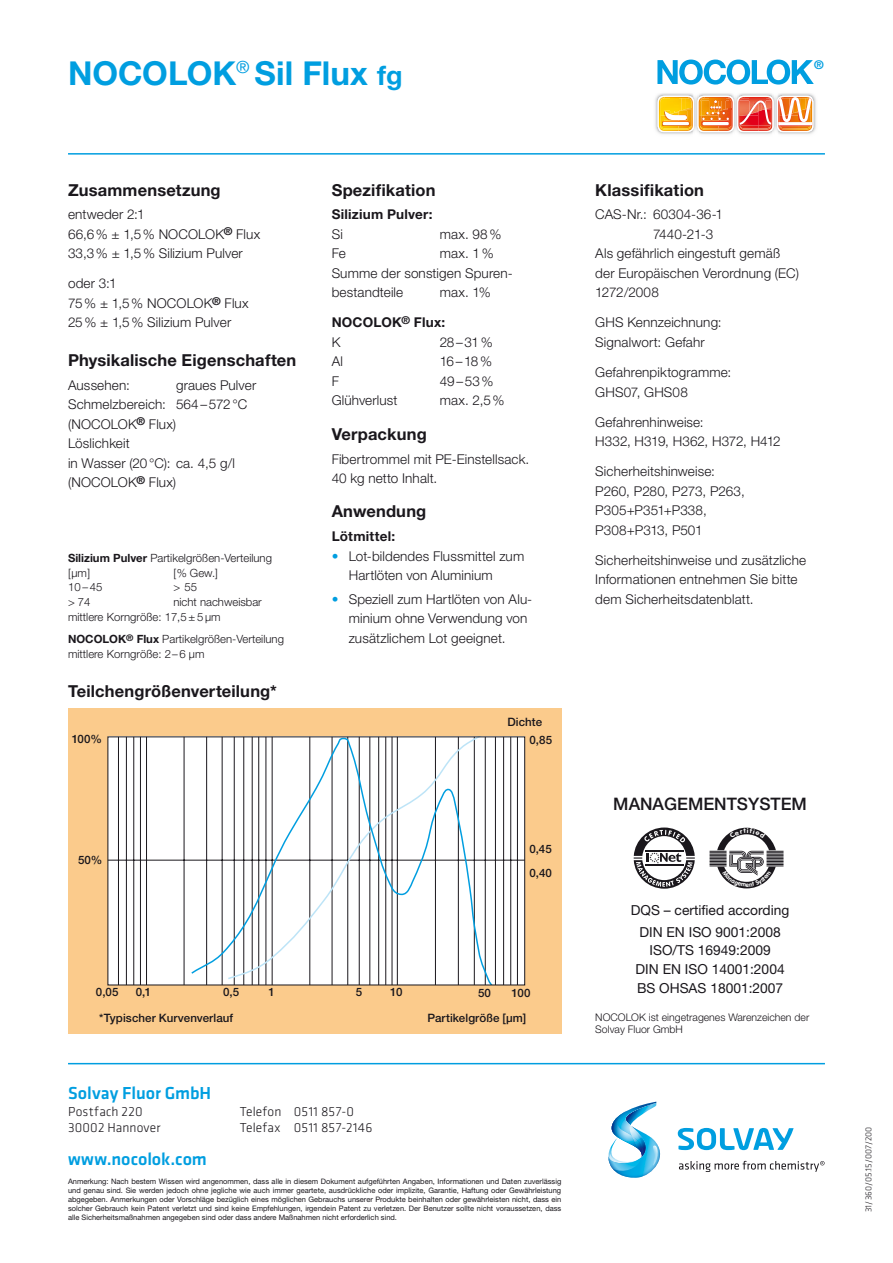
<style>
.page{position:relative;width:893px;height:1263px;background:#fff}
.page>*{position:absolute;margin:0;border:0;box-sizing:border-box;transform-origin:0 0}
.t1{font:700 33px "Helvetica Neue";color:#009ee0}
.t2{font:500 18px "Klavika";letter-spacing:-.005em;color:#009ee0}
.t3{font:500 17.25px "Helvetica Neue";color:#1a171c}
.t4{font:700 16.5px "Helvetica Neue";letter-spacing:.01em;color:#1a171c}
.t5{font:13.8px/18.8px "Helvetica Neue";color:#1a171c;text-align:center}
.t6{font:300 13.5px/19.5px "Helvetica Neue";letter-spacing:.01em;color:#1a171c}
.t7{font:300 13.5px/16.5px "Klavika";letter-spacing:.015em;color:#1a171c}
.t8{font:700 13.5px/19.5px "Helvetica Neue";letter-spacing:.015em;color:#1a171c}
.t9{font:300 13.5px "Helvetica Neue";letter-spacing:-.015em;color:#1a171c}
.t10{font:700 12px "Helvetica Neue";color:#009ee0}
.t11{font:500 11.55px/23.7px "Helvetica Neue";letter-spacing:.01em;color:#1a171c}
.t12{font:300 11.4px/14.5px "Helvetica Neue";color:#1a171c}
.t13{font:300 10.5px/12px "Helvetica Neue";color:#1a171c}
.t14{font:300 9px "Klavika";color:#1a171c}
.t15{font:7.5px/9px "Helvetica Neue";color:#1a171c;text-align:justify}
.s1{font-size:27px}
.s2{font-weight:700}
.s3{font-weight:300}
.s4{color:#009ee0}
</style>
<div class="page">
<hr style="left:68px;top:153px;width:757px;height:2px;background:#009ee0">
<svg style="left:678px;top:1128px;width:116px;height:22px"></svg>
<svg style="left:608px;top:1102px;width:53px;height:76px"></svg>
<svg style="left:679px;top:1161px;width:145px;height:11px"></svg>
<hr style="left:68px;top:1063px;width:757px;height:1px;background:#009ee0">
<img style="left:655px;top:93px;width:38px;height:41px">
<svg style="left:657px;top:60px;width:157px;height:25px"></svg>
<img style="left:698px;top:93px;width:35px;height:41px">
<img style="left:737px;top:93px;width:35px;height:41px">
<img style="left:777px;top:93px;width:39px;height:41px">
<img style="left:658px;top:96px;width:155px;height:36px">
<svg style="left:634px;top:827px;width:61px;height:62px"></svg>
<div style="left:68px;top:708px;width:493px;height:325px;background:#fbcb8c"></div>
<div style="left:108px;top:737px;width:417px;height:248px;background:#fff"></div>
<hr style="left:118px;top:737px;width:1px;height:248px;background:#1a171c">
<hr style="left:126px;top:737px;width:1px;height:248px;background:#1a171c">
<hr style="left:133px;top:737px;width:1px;height:248px;background:#1a171c">
<hr style="left:184px;top:737px;width:1px;height:248px;background:#1a171c">
<hr style="left:503px;top:737px;width:1px;height:248px;background:#1a171c">
<hr style="left:108px;top:860px;width:417px;height:1px;background:#1a171c">
<hr style="left:140px;top:737px;width:1px;height:248px;background:#1a171c">
<hr style="left:146px;top:737px;width:1px;height:248px;background:#1a171c">
<hr style="left:510px;top:737px;width:1px;height:248px;background:#1a171c">
<hr style="left:517px;top:737px;width:1px;height:248px;background:#1a171c">
<svg style="left:190px;top:738px;width:306px;height:245px"></svg>
<svg style="left:710px;top:828px;width:73px;height:60px"></svg>
<h1 class="t1" style="left:68px;top:53px;width:336px">NOCOLOK<sup>®</sup> Sil Flux <span class="s1">fg</span></h1>
<p class="t10" style="left:814px;top:57px;width:11px">®</p>
<p class="t4" style="left:68px;top:179px;width:154px">Zusammensetzung</p>
<p class="t6" style="left:68px;top:204px;width:194px">entweder 2:1<br>66,6% ± 1,5% NOCOLOK<sup>®</sup> Flux<br>33,3% ± 1,5% Silizium Pulver</p>
<p class="t6" style="left:68px;top:274px;width:182px">oder 3:1<br>75% ± 1,5% NOCOLOK<sup>®</sup> Flux<br>25% ± 1,5% Silizium Pulver</p>
<p class="t4" style="left:68px;top:350px;width:230px">Physikalische Eigenschaften</p>
<p class="t6" style="left:68px;top:375px;width:63px">Aussehen:</p>
<p class="t6" style="left:68px;top:375px;width:190px;text-indent:108px">graues Pulver<br>Schmelzbereich: 564–572°C (NOCOLOK<sup>®</sup> Flux)<br>Löslichkeit<br>in Wasser (20°C): ca. 4,5 g/l (NOCOLOK<sup>®</sup> Flux)</p>
<p class="t12" style="left:68px;top:551px;width:205px"><span class="s2">Silizium Pulver</span> Partikelgrößen-Verteilung [µm]</p>
<p class="t12" style="left:173px;top:565px;width:46px">[% Gew.]</p>
<p class="t12" style="left:68px;top:580px;width:36px">10–45</p>
<p class="t12" style="left:173px;top:580px;width:25px">&gt; 55</p>
<p class="t12" style="left:68px;top:594px;width:24px">&gt; 74</p>
<p class="t12" style="left:68px;top:594px;width:195px;text-indent:105px">nicht nachweisbar mittlere Korngröße: 17,5±5 µm</p>
<p class="t12" style="left:68px;top:632px;width:217px"><span class="s2">NOCOLOK</span><sup>®</sup> <span class="s2">Flux</span> Partikelgrößen-Verteilung mittlere Korngröße: 2– 6 µm</p>
<p class="t4" style="left:68px;top:681px;width:210px">Teilchengrößenverteilung*</p>
<p class="t4" style="left:332px;top:179px;width:105px">Spezifikation</p>
<p class="t8" style="left:332px;top:204px;width:102px">Silizium Pulver:</p>
<p class="t6" style="left:332px;top:224px;width:13px">Si</p>
<p class="t6" style="left:440px;top:224px;width:63px">max. 98%</p>
<p class="t6" style="left:332px;top:243px;width:16px">Fe</p>
<p class="t6" style="left:332px;top:243px;width:181px;text-indent:108px">max. 1%<br>Summe der sonstigen Spuren&shy;bestandteile</p>
<p class="t6" style="left:440px;top:282px;width:53px">max. 1%</p>
<p class="t8" style="left:332px;top:313px;width:115px">NOCOLOK<sup>®</sup> Flux:<br><span class="s3">K</span></p>
<p class="t6" style="left:440px;top:332px;width:55px">28–31%</p>
<p class="t6" style="left:332px;top:352px;width:13px">Al</p>
<p class="t6" style="left:440px;top:352px;width:54px">16–18%</p>
<p class="t6" style="left:332px;top:371px;width:9px">F</p>
<p class="t6" style="left:440px;top:371px;width:55px">49–53%</p>
<p class="t6" style="left:332px;top:391px;width:67px">Glühverlust</p>
<p class="t6" style="left:440px;top:391px;width:66px">max. 2,5%</p>
<p class="t4" style="left:332px;top:424px;width:97px">Verpackung</p>
<p class="t6" style="left:332px;top:449px;width:199px">Fibertrommel mit PE-Einstellsack.<br>40 kg netto Inhalt.</p>
<p class="t4" style="left:332px;top:501px;width:96px">Anwendung</p>
<p class="t8" style="left:332px;top:526px;width:65px">Lötmittel:</p>
<p class="t6" style="left:349px;top:546px;width:177px;text-indent:-17px"><span class="s4">•</span> Lot-bildendes Flussmittel zum<br>Hartlöten von Aluminium</p>
<p class="t6" style="left:349px;top:589px;width:185px;text-indent:-17px"><span class="s4">•</span> Speziell zum Hartlöten von Alu&shy;minium ohne Verwendung von zusätzlichem Lot geeignet.</p>
<p class="t11" style="left:507px;top:710px;width:36px">Dichte</p>
<p class="t11" style="left:72px;top:727px;width:32px">100%</p>
<p class="t11" style="left:529px;top:728px;width:24px">0,85</p>
<p class="t11" style="left:78px;top:848px;width:26px">50%</p>
<p class="t11" style="left:529px;top:837px;width:24px">0,45<br>0,40</p>
<p class="t11" style="left:136px;top:980px;width:17px">0,1</p>
<p class="t11" style="left:223px;top:980px;width:18px">0,5</p>
<p class="t11" style="left:269px;top:980px;width:8px">1</p>
<p class="t11" style="left:356px;top:980px;width:8px">5</p>
<p class="t11" style="left:390px;top:980px;width:14px">10</p>
<p class="t11" style="left:427px;top:980px;width:100px;line-height:25.2px;text-indent:51px">50<br>Partikelgröße [µm]</p>
<p class="t11" style="left:96px;top:980px;width:24px">0,05</p>
<p class="t11" style="left:511px;top:981px;width:20px">100</p>
<p class="t11" style="left:99px;top:1005px;width:135px">*Typischer Kurvenverlauf</p>
<h2 class="t2" style="left:68px;top:1081px;width:145px">Solvay Fluor GmbH</h2>
<p class="t7" style="left:68px;top:1103px;width:94px">Postfach 220<br>30002 Hannover</p>
<p class="t7" style="left:240px;top:1103px;width:134px">Telefon 0511 857-0<br>Telefax 0511 857-2146</p>
<h2 class="t2" style="left:68px;top:1146px;width:140px">www.nocolok.com</h2>
<p class="t15" style="left:68px;top:1177px;width:495px">Anmerkung: Nach bestem Wissen wird angenommen, dass alle in diesem Dokument aufgeführten Angaben, Informationen und Daten zuverlässig und genau sind. Sie werden jedoch ohne jegliche wie auch immer geartete, ausdrückliche oder implizite, Garantie, Haftung oder Gewährleistung abgegeben. Anmerkungen oder Vorschläge bezüglich eines möglichen Gebrauchs unserer Produkte beinhalten oder gewährleisten nicht, dass ein solcher Gebrauch kein Patent verletzt und sind keine Empfehlungen, irgendein Patent zu verletzen. Der Benutzer sollte nicht voraussetzen, dass alle Sicherheitsmaßnahmen angegeben sind oder dass andere Maßnahmen nicht erforderlich sind.</p>
<p class="t4" style="left:595px;top:179px;width:110px">Klassifikation</p>
<p class="t6" style="left:595px;top:204px;width:129px">CAS-Nr.: 60304-36-1</p>
<p class="t6" style="left:653px;top:224px;width:62px">7440-21-3</p>
<p class="t6" style="left:595px;top:243px;width:186px">Als gefährlich eingestuft gemäß</p>
<p class="t6" style="left:595px;top:263px;width:205px">der Europäischen Verordnung (EC)</p>
<p class="t9" style="left:595px;top:284px;width:65px">1272/2008</p>
<p class="t6" style="left:595px;top:313px;width:128px">GHS Kennzeichnung:<br>Signalwort: Gefahr</p>
<p class="t6" style="left:595px;top:362px;width:137px">Gefahrenpiktogramme:<br>GHS07, GHS08</p>
<p class="t6" style="left:595px;top:412px;width:187px">Gefahrenhinweise:<br>H332, H319, H362, H372, H412</p>
<p class="t6" style="left:595px;top:461px;width:151px">Sicherheitshinweise:<br>P260, P280, P273, P263,<br>P305+P351+P338,<br>P308+P313, P501</p>
<p class="t6" style="left:595px;top:550px;width:212px">Sicherheitshinweise und zusätzliche<br>Informationen entnehmen Sie bitte dem Sicherheitsdatenblatt.</p>
<p class="t3" style="left:613px;top:794px;width:195px">MANAGEMENTSYSTEM</p>
<p class="t5" style="left:631px;top:899px;width:160px;line-height:21.5px">DQS – certified according<br>DIN EN ISO 9001:2008</p>
<p class="t5" style="left:636px;top:941px;width:151px">ISO/TS 16949:2009<br>DIN EN ISO 14001:2004<br>BS OHSAS 18001:2007</p>
<p class="t13" style="left:595px;top:1011px;width:215px">NOCOLOK ist eingetragenes Warenzeichen der<br>Solvay Fluor GmbH</p>
<p class="t14" style="left:863px;top:1212px;width:87px;rotate:-90deg">31/360/05.15/007/200</p>
</div>
